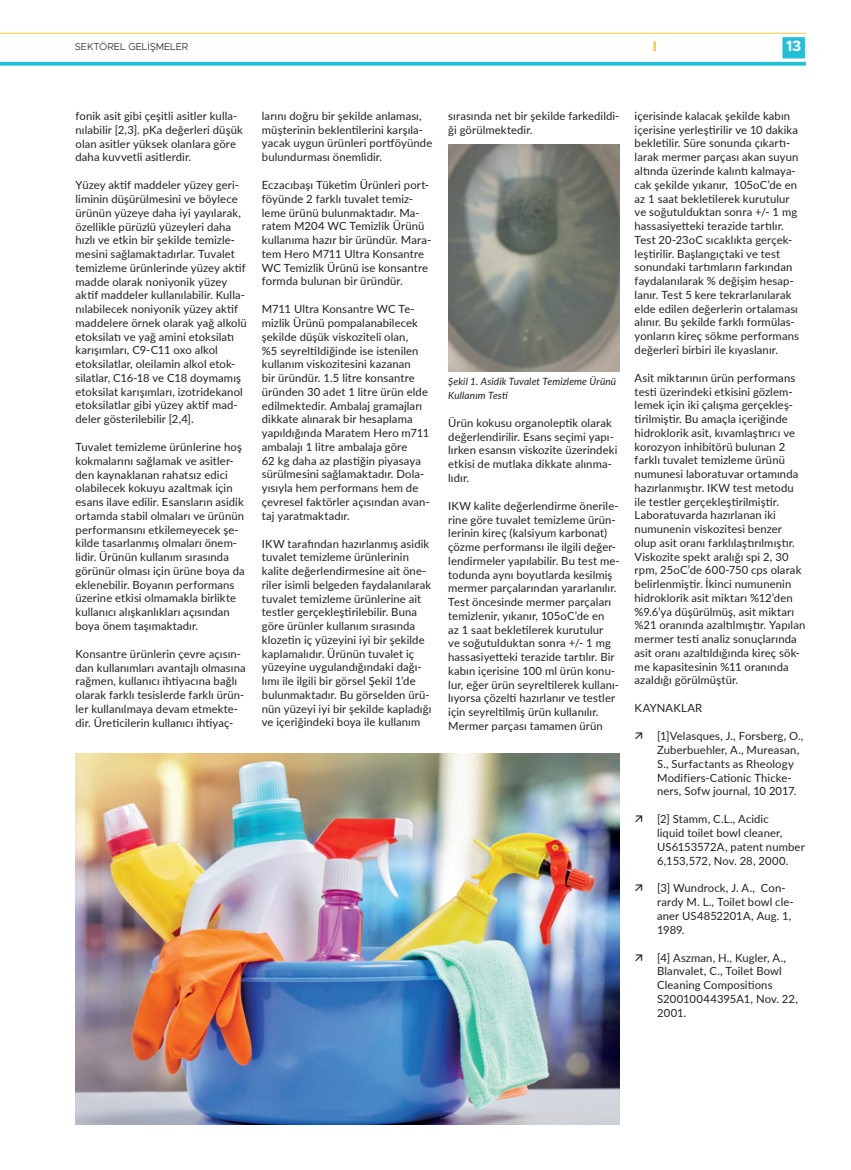
<style>
.page{position:relative;width:851px;height:1170px;background:#fff}
.page>*{position:absolute;margin:0;border:0;box-sizing:border-box;transform-origin:0 0}
.t1{font:700 15px "Metropolis";color:#fff}
.t2{font:11.25px/13.8px "Lato";letter-spacing:.01em;color:#231f20}
.t3{font:italic 10px/13.8px "Lato";letter-spacing:.015em;color:#231f20}
.t4{font:300 10px "Metropolis";color:#231f20}
</style>
<div class="page">
<img style="left:448px;top:144px;width:171px;height:227px">
<img style="left:75px;top:753px;width:544px;height:371px">
<div style="left:782px;top:37px;width:22px;height:21px;background:#23bfd8"></div>
<hr style="left:0;top:33px;width:805px;height:1px;background:#fec93a">
<svg style="left:0;top:62px;width:805px;height:4px;background:#37c5db"></svg>
<svg style="left:653px;top:41px;width:2px;height:10px"></svg>
<p class="t4" style="left:75px;top:41px;width:115px">SEKTÖREL GELIŞMELER</p>
<h1 class="t1" style="left:785px;top:37px;width:17px">13</h1>
<p class="t2" style="left:75px;top:109px;width:169px">fonik asit gibi çeşitli asitler kulla&shy;nılabilir [2,3]. pKa değerleri düşük olan asitler yüksek olanlara göre daha kuvvetli asitlerdir.</p>
<p class="t2" style="left:75px;top:178px;width:173px">Yüzey aktif maddeler yüzey geri&shy;liminin düşürülmesini ve böylece ürünün yüzeye daha iyi yayılarak, özellikle pürüzlü yüzeyleri daha hızlı ve etkin bir şekilde temizle&shy;mesini sağlamaktadırlar. Tuvalet temizleme ürünlerinde yüzey aktif madde olarak noniyonik yüzey aktif maddeler kullanılabilir. Kulla&shy;nılabilecek noniyonik yüzey aktif maddelere örnek olarak yağ alkolü etoksilatı ve yağ amini etoksilatı karışımları, C9-C11 oxo alkol etoksilatlar, oleilamin alkol etok&shy;silatlar, C16-18 ve C18 doymamış etoksilat karışımları, izotridekanol etoksilatlar gibi yüzey aktif mad&shy;deler gösterilebilir [2,4].</p>
<p class="t2" style="left:75px;top:439px;width:171px">Tuvalet temizleme ürünlerine hoş kokmalarını sağlamak ve asitler&shy;den kaynaklanan rahatsız edici olabilecek kokuyu azaltmak için esans ilave edilir. Esansların asidik ortamda stabil olmaları ve ürünün performansını etkilemeyecek şe&shy;kilde tasarlanmış olmaları önem&shy;lidir. Ürünün kullanım sırasında görünür olması için ürüne boya da eklenebilir. Boyanın performans üzerine etkisi olmamakla birlikte kullanıcı alışkanlıkları açısından boya önem taşımaktadır.</p>
<p class="t2" style="left:75px;top:646px;width:172px">Konsantre ürünlerin çevre açısın&shy;dan kullanımları avantajlı olmasına rağmen, kullanıcı ihtiyacına bağlı olarak farklı tesislerde farklı ürün&shy;ler kullanılmaya devam etmekte&shy;dir. Üreticilerin kullanıcı ihtiyaç-</p>
<p class="t2" style="left:262px;top:108px;width:172px">larını doğru bir şekilde anlaması, müşterinin beklentilerini karşıla&shy;yacak uygun ürünleri portföyünde bulundurması önemlidir.</p>
<p class="t2" style="left:262px;top:178px;width:171px">Eczacıbaşı Tüketim Ürünleri port&shy;föyünde 2 farklı tuvalet temiz&shy;leme ürünü bulunmaktadır. Ma&shy;ratem M204 WC Temizlik Ürünü kullanıma hazır bir üründür. Mara&shy;tem Hero M711 Ultra Konsantre<br>WC Temizlik Ürünü ise konsantre formda bulunan bir üründür.</p>
<p class="t2" style="left:262px;top:302px;width:169px">M711 Ultra Konsantre WC Te&shy;mizlik Ürünü pompalanabilecek şekilde düşük viskoziteli olan,<br>%5 seyreltildiğinde ise istenilen kullanım viskozitesini kazanan<br>bir üründür. 1.5 litre konsantre üründen 30 adet 1 litre ürün elde edilmektedir. Ambalaj gramajları dikkate alınarak bir hesaplama yapıldığında Maratem Hero m711 ambalajı 1 litre ambalaja göre<br>62 kg daha az plastiğin piyasaya sürülmesini sağlamaktadır. Dola&shy;yısıyla hem performans hem de çevresel faktörler açısından avan&shy;taj yaratmaktadır.</p>
<p class="t2" style="left:262px;top:536px;width:171px">IKW tarafından hazırlanmış asidik tuvalet temizleme ürünlerinin kalite değerlendirmesine ait öne&shy;riler isimli belgeden faydalanılarak tuvalet temizleme ürünlerine ait testler gerçekleştirilebilir. Buna göre ürünler kullanım sırasında klozetin iç yüzeyini iyi bir şekilde kaplamalıdır. Ürünün tuvalet iç yüzeyine uygulandığındaki dağı&shy;lımı ile ilgili bir görsel Şekil 1’de bulunmaktadır. Bu görselden ürü&shy;nün yüzeyi iyi bir şekilde kapladığı ve içeriğindeki boya ile kullanım</p>
<p class="t2" style="left:448px;top:108px;width:173px">sırasında net bir şekilde farkedildi&shy;ği görülmektedir.</p>
<p class="t3" style="left:448px;top:374px;width:169px">Şekil 1. Asidik Tuvalet Temizleme Ürünü<br>Kullanım Testi</p>
<p class="t2" style="left:448px;top:415px;width:170px">Ürün kokusu organoleptik olarak değerlendirilir. Esans seçimi yapı&shy;lırken esansın viskozite üzerindeki etkisi de mutlaka dikkate alınma&shy;lıdır.</p>
<p class="t2" style="left:448px;top:498px;width:173px">IKW kalite değerlendirme önerile&shy;rine göre tuvalet temizleme ürün&shy;lerinin kireç (kalsiyum karbonat) çözme performansı ile ilgili değer&shy;lendirmeler yapılabilir. Bu test me&shy;todunda aynı boyutlarda kesilmiş mermer parçalarından yararlanılır.<br>Test öncesinde mermer parçaları temizlenir, yıkanır, 105oC’de en<br>az 1 saat bekletilerek kurutulur<br>ve soğutulduktan sonra +/- 1 mg hassasiyetteki terazide tartılır. Bir kabın içerisine 100 ml ürün konu&shy;lur, eğer ürün seyreltilerek kullanı&shy;lıyorsa çözelti hazırlanır ve testler için seyreltilmiş ürün kullanılır.<br>Mermer parçası tamamen ürün</p>
<p class="t2" style="left:634px;top:108px;width:166px">içerisinde kalacak şekilde kabın içerisine yerleştirilir ve 10 dakika bekletilir. Süre sonunda çıkartı&shy;larak mermer parçası akan suyun altında üzerinde kalıntı kalmaya&shy;cak şekilde yıkanır, 105oC’de en az 1 saat bekletilerek kurutulur ve soğutulduktan sonra +/- 1 mg hassasiyetteki terazide tartılır.<br>Test 20-23oC sıcaklıkta gerçek&shy;leştirilir. Başlangıçtaki ve test sonundaki tartımların farkından faydalanılarak % değişim hesap&shy;lanır. Test 5 kere tekrarlanılarak elde edilen değerlerin ortalaması alınır. Bu şekilde farklı formülas&shy;yonların kireç sökme performans değerleri birbiri ile kıyaslanır.</p>
<p class="t2" style="left:634px;top:370px;width:172px">Asit miktarının ürün performans testi üzerindeki etkisini gözlem&shy;lemek için iki çalışma gerçekleş&shy;tirilmiştir. Bu amaçla içeriğinde hidroklorik asit, kıvamlaştırıcı ve korozyon inhibitörü bulunan 2 farklı tuvalet temizleme ürünü numunesi laboratuvar ortamında hazırlanmıştır. IKW test metodu ile testler gerçekleştirilmiştir.<br>Laboratuvarda hazırlanan iki numunenin viskozitesi benzer olup asit oranı farklılaştırılmıştır.<br>Viskozite spekt aralığı spi 2, 30 rpm, 25oC’de 600-750 cps olarak belirlenmiştir. İkinci numunenin hidroklorik asit miktarı %12’den %9.6’ya düşürülmüş, asit miktarı %21 oranında azaltılmıştır. Yapılan mermer testi analiz sonuçlarında asit oranı azaltıldığında kireç sök&shy;me kapasitesinin %11 oranında azaldığı görülmüştür.</p>
<p class="t2" style="left:634px;top:700px;width:69px">KAYNAKLAR</p>
<p class="t2" style="left:657px;top:728px;width:148px">[1]Velasques, J., Forsberg, O.,<br>Zuberbuehler, A., Mureasan,<br>S., Surfactants as Rheology<br>Modifiers-Cationic Thicke&shy;ners, Sofw journal, 10 2017.</p>
<p class="t2" style="left:657px;top:811px;width:149px">[2] Stamm, C.L., Acidic<br>liquid toilet bowl cleaner,<br>US6153572A, patent number<br>6,153,572, Nov. 28, 2000.</p>
<p class="t2" style="left:657px;top:880px;width:138px">[3] Wundrock, J. A., Con&shy;rardy M. L., Toilet bowl cle&shy;aner US4852201A, Aug. 1,<br>1989.</p>
<p class="t2" style="left:657px;top:950px;width:142px">[4] Aszman, H., Kugler, A.,<br>Blanvalet, C., Toilet Bowl<br>Cleaning Compositions<br>S20010044395A1, Nov. 22,<br>2001.</p>
</div>
